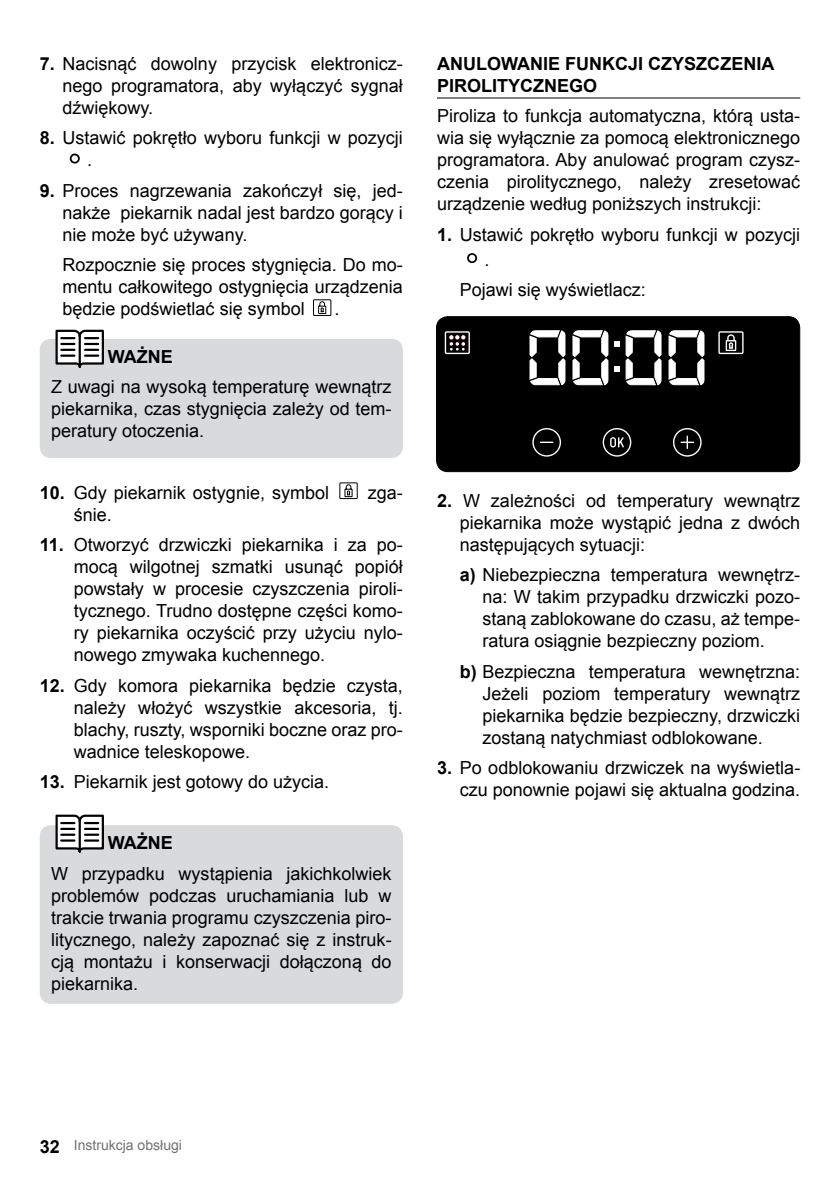
<style>
.page{position:relative;width:840px;height:1191px;background:#fff}
.page>*{position:absolute;margin:0;border:0;box-sizing:border-box;transform-origin:0 0}
.t1{font:18px/22px "Arial";color:#000;text-align:justify}
.t2{font:700 18px/22px "Arial";color:#000}
.t3{font:14px "Arial";color:#707172}
.s1{font-weight:700}
.s2{font-weight:700;font-size:18px;color:#000}
</style>
<div class="page">
<div style="left:40px;top:825px;width:363px;height:178px;background:#d9dadb;border-radius:11px"></div>
<svg style="left:55px;top:814px;width:49px;height:39px"></svg>
<hr style="left:79px;top:821px;width:2px;height:30px;background:#000">
<div style="left:40px;top:339px;width:363px;height:119px;background:#d9dadb;border-radius:11px"></div>
<svg style="left:55px;top:329px;width:49px;height:39px"></svg>
<hr style="left:79px;top:336px;width:2px;height:31px;background:#000">
<div style="left:70px;top:154px;width:10px;height:10px;background:#fff;border:2px solid #000;border-radius:50%"></div>
<div style="left:313px;top:299px;width:18px;height:17px;border:1px solid #000"></div>
<svg style="left:318px;top:301px;width:8px;height:13px"></svg>
<div style="left:339px;top:482px;width:18px;height:17px;border:1px solid #000"></div>
<svg style="left:344px;top:484px;width:9px;height:13px"></svg>
<hr style="left:437px;top:97px;width:362px;height:1px;background:#000">
<div style="left:467px;top:253px;width:10px;height:10px;background:#fff;border:2px solid #000;border-radius:50%"></div>
<div style="left:436px;top:317px;width:363px;height:154px;background:#000;border-radius:11px"></div>
<div style="left:672px;top:428px;width:29px;height:28px;border:1px solid #fff;border-radius:50%"></div>
<svg style="left:680px;top:436px;width:13px;height:12px"></svg>
<div style="left:532px;top:428px;width:28px;height:28px;border:1px solid #fff;border-radius:50%"></div>
<svg style="left:540px;top:441px;width:12px;height:2px"></svg>
<div style="left:602px;top:428px;width:29px;height:28px;border:1px solid #fff;border-radius:50%"></div>
<svg style="left:611px;top:437px;width:12px;height:10px"></svg>
<div style="left:444px;top:331px;width:25px;height:23px;border:1px solid #fff"></div>
<svg style="left:449px;top:335px;width:16px;height:15px"></svg>
<div style="left:718px;top:331px;width:25px;height:23px;border:1px solid #fff"></div>
<svg style="left:725px;top:334px;width:11px;height:18px"></svg>
<svg style="left:614px;top:366px;width:5px;height:6px"></svg>
<svg style="left:614px;top:341px;width:5px;height:6px"></svg>
<svg style="left:625px;top:330px;width:36px;height:56px"></svg>
<svg style="left:668px;top:330px;width:36px;height:56px"></svg>
<svg style="left:572px;top:330px;width:36px;height:56px"></svg>
<svg style="left:529px;top:330px;width:36px;height:56px"></svg>
<div style="left:436px;top:316px;width:363px;height:156px;border:1px solid #000;border-radius:11px"></div>
<p class="t1" style="left:62px;top:53px;width:342px;text-indent:-23px"><span class="s1">7.</span> Nacisnąć dowolny przycisk elektronicz&shy;nego programatora, aby wyłączyć sygnał dźwiękowy.</p>
<p class="t1" style="left:87px;top:127px;width:317px;text-indent:-47px"><span class="s1">8.</span> Ustawić pokrętło wyboru funkcji w pozycji .</p>
<p class="t1" style="left:62px;top:180px;width:342px;text-indent:-23px"><span class="s1">9.</span> Proces nagrzewania zakończył się, jed&shy;nakże piekarnik nadal jest bardzo gorący i nie może być używany.</p>
<p class="t1" style="left:62px;top:254px;width:342px">Rozpocznie się proces stygnięcia. Do mo&shy;mentu całkowitego ostygnięcia urządzenia będzie podświetlać się symbol</p>
<p class="t1" style="left:334px;top:298px;width:7px">.</p>
<p class="t2" style="left:108px;top:346px;width:66px">WAŻNE</p>
<p class="t1" style="left:51px;top:376px;width:342px">Z uwagi na wysoką temperaturę wewnątrz piekarnika, czas stygnięcia zależy od tem&shy;peratury otoczenia.</p>
<p class="t1" style="left:40px;top:481px;width:291px"><span class="s1">10.</span> Gdy piekarnik ostygnie, symbol</p>
<p class="t1" style="left:368px;top:481px;width:37px">zga-</p>
<p class="t1" style="left:74px;top:503px;width:40px">śnie.</p>
<p class="t1" style="left:74px;top:534px;width:330px;text-indent:-34px"><span class="s1">11.</span> Otworzyć drzwiczki piekarnika i za po&shy;mocą wilgotnej szmatki usunąć popiół powstały w procesie czyszczenia piroli&shy;tycznego. Trudno dostępne części komo&shy;ry piekarnika oczyścić przy użyciu nylo&shy;nowego zmywaka kuchennego.</p>
<p class="t1" style="left:74px;top:674px;width:330px;text-indent:-34px"><span class="s1">12.</span> Gdy komora piekarnika będzie czysta, należy włożyć wszystkie akcesoria, tj. blachy, ruszty, wsporniki boczne oraz pro&shy;wadnice teleskopowe.</p>
<p class="t1" style="left:40px;top:771px;width:291px"><span class="s1">13.</span> Piekarnik jest gotowy do użycia.</p>
<p class="t2" style="left:108px;top:832px;width:66px">WAŻNE</p>
<p class="t1" style="left:51px;top:862px;width:342px">W przypadku wystąpienia jakichkolwiek problemów podczas uruchamiania lub w trakcie trwania programu czyszczenia piro&shy;litycznego, należy zapoznać się z instruk&shy;cją montażu i konserwacji dołączoną do piekarnika.</p>
<p class="t2" style="left:437px;top:53px;width:338px">ANULOWANIE FUNKCJI CZYSZCZENIA<br>PIROLITYCZNEGO</p>
<p class="t1" style="left:437px;top:105px;width:364px">Piroliza to funkcja automatyczna, którą usta&shy;wia się wyłącznie za pomocą elektronicznego programatora. Aby anulować program czysz&shy;czenia pirolitycznego, należy zresetować urządzenie według poniższych instrukcji:</p>
<p class="t1" style="left:484px;top:222px;width:317px;line-height:25px;text-indent:-47px"><span class="s1">1.</span> Ustawić pokrętło wyboru funkcji w pozycji .</p>
<p class="t1" style="left:459px;top:279px;width:188px">Pojawi się wyświetlacz:</p>
<p class="t1" style="left:459px;top:489px;width:342px;text-indent:-23px"><span class="s1">2.</span> W zależności od temperatury wewnątrz piekarnika może wystąpić jedna z dwóch następujących sytuacji:</p>
<p class="t1" style="left:482px;top:564px;width:319px;text-indent:-23px"><span class="s1">a)</span> Niebezpieczna temperatura wewnętrz&shy;na: W takim przypadku drzwiczki pozo&shy;staną zablokowane do czasu, aż tempe&shy;ratura osiągnie bezpieczny poziom.</p>
<p class="t1" style="left:482px;top:660px;width:319px;text-indent:-23px"><span class="s1">b)</span> Bezpieczna temperatura wewnętrzna:<br>Jeżeli poziom temperatury wewnątrz piekarnika będzie bezpieczny, drzwiczki zostaną natychmiast odblokowane.</p>
<p class="t1" style="left:437px;top:757px;width:364px;text-align:right"><span class="s1">3.</span> Po odblokowaniu drzwiczek na wyświetla&shy;czu ponownie pojawi się aktualna godzina.</p>
<p class="t3" style="left:40px;top:1136px;width:144px"><span class="s2">32</span> Instrukcja obsługi</p>
</div>
